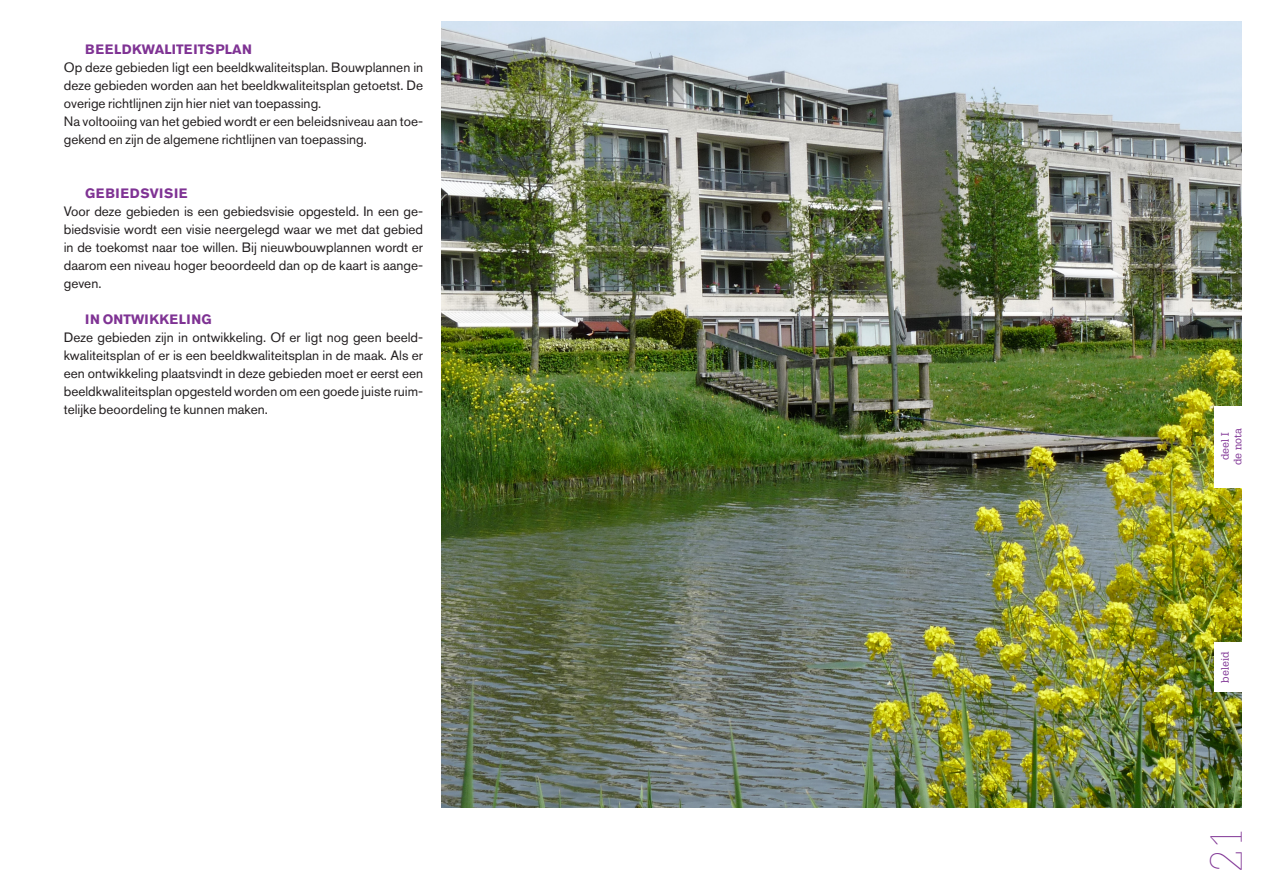
<style>
.page{position:relative;width:1263px;height:893px;background:#fff}
.page>*{position:absolute;margin:0;border:0;box-sizing:border-box;transform-origin:0 0}
.t1{font:100 43.65px "Glypha";color:#7f3394}
.body{font:13.5px/18px "Akzidenz Grotesk Pro";color:#231f20;text-align:justify}
.body_kop{font:700 13.5px "Akzidenz Grotesk Pro";letter-spacing:.01em;color:#7f3394}
.body_kop-2{font:700 13.5px "Akzidenz Grotesk Pro";letter-spacing:.03em;color:#7f3394}
.body_kop-3{font:700 13.5px "Akzidenz Grotesk Pro";letter-spacing:.05em;color:#7f3394}
.t2{font:10.5px "Glypha";letter-spacing:.02em;color:#7f3394}
</style>
<div class="page">
<img style="left:441px;top:21px;width:801px;height:787px">
<div style="left:1215px;top:642px;width:48px;height:50px;background:#fff"></div>
<div style="left:1215px;top:406px;width:48px;height:81px;background:#fff"></div>
<p class="body_kop" style="left:85px;top:41px;width:168px">BEELDKWALITEITSPLAN</p>
<p class="body" style="left:64px;top:58px;width:361px">Op deze gebieden ligt een beeldkwaliteitsplan. Bouwplannen in deze gebieden worden aan het beeldkwaliteitsplan getoetst. De overige richtlijnen zijn hier niet van toepassing.</p>
<p class="body" style="left:64px;top:112px;width:361px">Na voltooiing van het gebied wordt er een beleidsniveau aan toe&shy;gekend en zijn de algemene richtlijnen van toepassing.</p>
<p class="body_kop-3" style="left:85px;top:185px;width:104px">GEBIEDSVISIE</p>
<p class="body" style="left:64px;top:202px;width:361px">Voor deze gebieden is een gebiedsvisie opgesteld. In een ge&shy;biedsvisie wordt een visie neergelegd waar we met dat gebied in de toekomst naar toe willen. Bij nieuwbouwplannen wordt er daarom een niveau hoger beoordeeld dan op de kaart is aange&shy;geven.</p>
<p class="body_kop-2" style="left:85px;top:311px;width:128px">IN ONTWIKKELING</p>
<p class="body" style="left:64px;top:328px;width:361px">Deze gebieden zijn in ontwikkeling. Of er ligt nog geen beeld&shy;kwaliteitsplan of er is een beeldkwaliteitsplan in de maak. Als er een ontwikkeling plaatsvindt in deze gebieden moet er eerst een beeldkwaliteitsplan opgesteld worden om een goede juiste ruim&shy;telijke beoordeling te kunnen maken.</p>
<p class="t2" style="left:1218px;top:460px;width:29px;rotate:-90deg">deel I</p>
<p class="t2" style="left:1231px;top:465px;width:39px;rotate:-90deg">de nota</p>
<p class="t2" style="left:1218px;top:683px;width:33px;rotate:-90deg">beleid</p>
<h1 class="t1" style="left:1201px;top:872px;width:46px;rotate:-90deg">21</h1>
</div>
